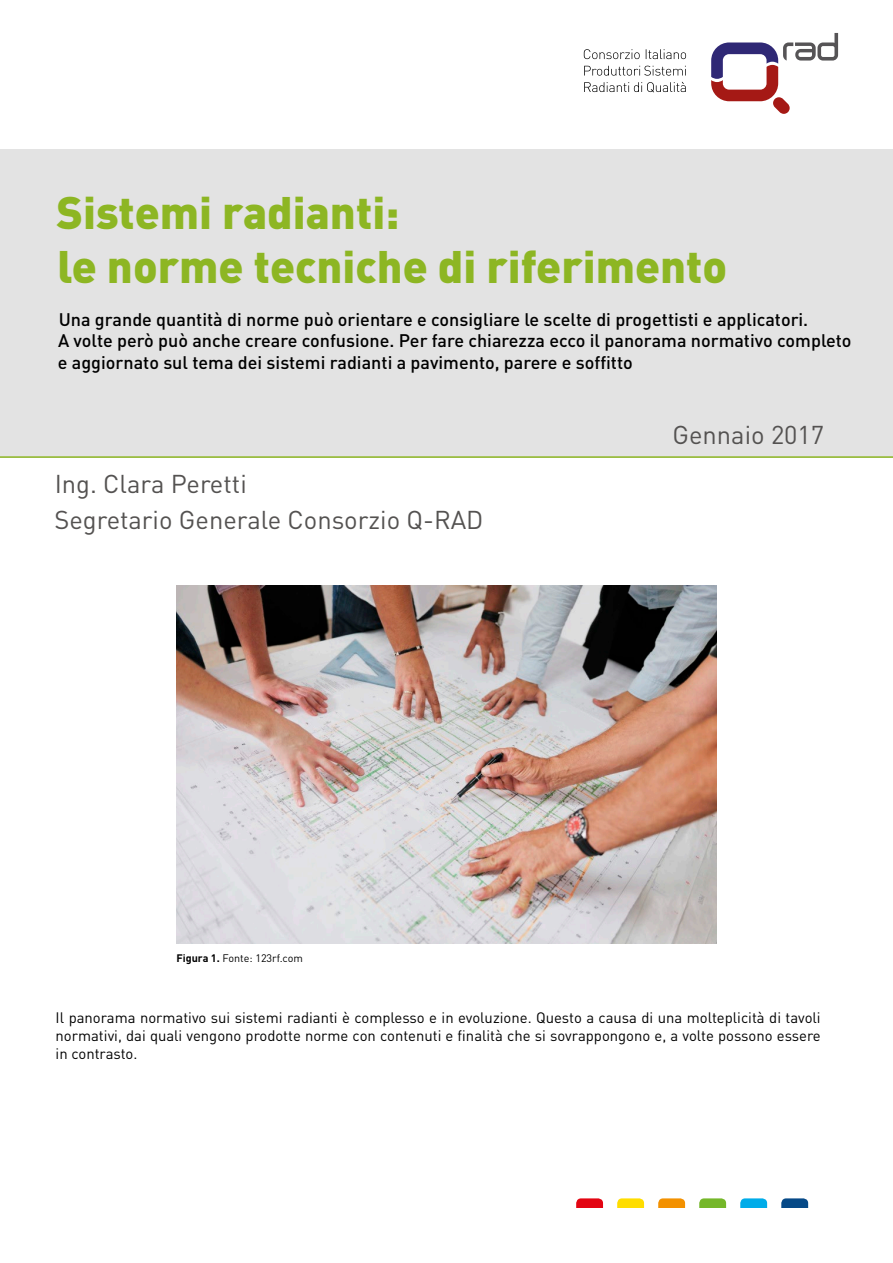
<style>
.page{position:relative;width:893px;height:1263px;background:#fff}
.page>*{position:absolute;margin:0;border:0;box-sizing:border-box;transform-origin:0 0}
.t1{font:900 45px/54px "DIN";color:#8db623}
.t2{font:25.5px "DIN";color:#545251}
.t3{font:500 18px/21.6px "DIN";color:#000}
.t4{font:15px/18px "DIN";color:#000;text-align:justify}
.t5{font:10.8px "DIN";color:#000}
.s1{font-weight:700}
</style>
<div class="page">
<svg style="left:781px;top:1198px;width:27px;height:10px"></svg>
<svg style="left:740px;top:1198px;width:27px;height:10px"></svg>
<svg style="left:699px;top:1198px;width:27px;height:10px"></svg>
<svg style="left:658px;top:1198px;width:27px;height:10px"></svg>
<svg style="left:617px;top:1198px;width:27px;height:10px"></svg>
<svg style="left:576px;top:1198px;width:27px;height:10px"></svg>
<svg style="left:711px;top:33px;width:127px;height:81px"></svg>
<img style="left:584px;top:49px;width:102px;height:10px">
<img style="left:584px;top:66px;width:102px;height:10px">
<img style="left:584px;top:82px;width:102px;height:11px">
<img style="left:599px;top:82px;width:85px;height:10px">
<img style="left:176px;top:585px;width:541px;height:358px">
<div style="left:0;top:149px;width:893px;height:309px;background:#e3e3e3"></div>
<hr style="left:0;top:456px;width:893px;height:2px;background:#8db623">
<p class="t1" style="left:57px;top:183px;width:672px">Sistemi radianti:<br>le norme tecniche di riferimento</p>
<p class="t3" style="left:58px;top:308px;width:795px">Una grande quantità di norme può orientare e consigliare le scelte di progettisti e applicatori.<br>A volte però può anche creare confusione. Per fare chiarezza ecco il panorama normativo completo e aggiornato sul tema dei sistemi radianti a pavimento, parere e soffitto</p>
<p class="t2" style="left:55px;top:467px;width:194px">Ing. Clara Peretti</p>
<p class="t2" style="left:54px;top:503px;width:430px">Segretario Generale Consorzio Q-RAD</p>
<p class="t5" style="left:176px;top:952px;width:128px"><span class="s1">Figura 1.</span> Fonte: 123rf.com</p>
<p class="t2" style="left:672px;top:419px;width:153px">Gennaio 2017</p>
<p class="t4" style="left:56px;top:1008px;width:766px">Il panorama normativo sui sistemi radianti è complesso e in evoluzione. Questo a causa di una molteplicità di tavoli normativi, dai quali vengono prodotte norme con contenuti e finalità che si sovrappongono e, a volte possono essere in contrasto.</p>
</div>
